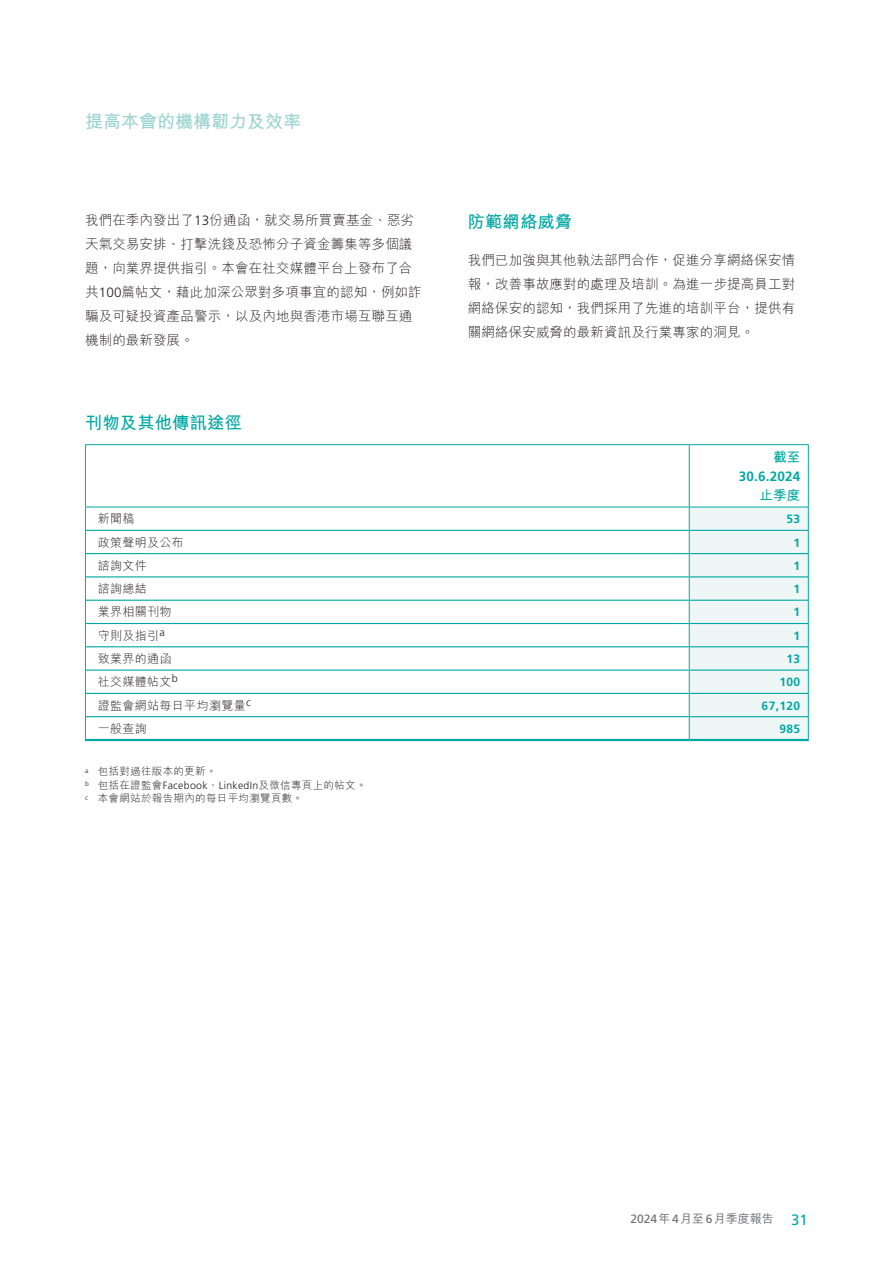
<style>
.page{position:relative;width:893px;height:1263px;background:#fff}
.page>*{position:absolute;margin:0;border:0;box-sizing:border-box;transform-origin:0 0}
.t1{font:700 18px "M Hei HK";color:#9bd4d0}
.t2{font:700 17.25px "M Hei HK";letter-spacing:.01em;color:#00a8a3}
.t3{font:300 13.5px/24px "M Hei HK";letter-spacing:.01em;color:#231f20}
.t4{font:700 13.5px "Frutiger LT Std";letter-spacing:.01em;color:#00a8a3}
.t5{font:700 13.5px "M Hei HK";color:#00a8a3}
.t6{font:300 12px "M Hei HK";letter-spacing:.03em;color:#231f20}
.t7{font:700 12px "Frutiger LT Std";letter-spacing:.03em;color:#00a8a3}
.t8{font:500 12px "M Hei HK";color:#6c6d70}
.t9{font:300 10.5px/13.5px "M Hei HK";letter-spacing:.03em;color:#231f20}
.s1{font-family:"Frutiger LT Std"}
.s2{font-family:"Frutiger LT Std";font-weight:400}
.s3{font-family:"Frutiger LT Std";font-weight:400;font-size:15px;color:#00a8a3}
</style>
<div class="page">
<hr style="left:85px;top:739px;width:604px;height:2px;background:#00a8a3">
<hr style="left:689px;top:739px;width:120px;height:2px;background:#00a8a3">
<hr style="left:85px;top:444px;width:604px;height:1px;background:#00a8a3">
<hr style="left:85px;top:445px;width:1px;height:62px;background:#00a8a3">
<hr style="left:689px;top:444px;width:120px;height:1px;background:#00a8a3">
<hr style="left:808px;top:445px;width:1px;height:62px;background:#00a8a3">
<hr style="left:85px;top:507px;width:604px;height:1px;background:#00a8a3">
<hr style="left:689px;top:445px;width:1px;height:62px;background:#00a8a3">
<hr style="left:86px;top:530px;width:603px;height:1px;background:#00a8a3">
<hr style="left:86px;top:553px;width:603px;height:1px;background:#00a8a3">
<hr style="left:86px;top:576px;width:603px;height:1px;background:#00a8a3">
<hr style="left:86px;top:600px;width:603px;height:1px;background:#00a8a3">
<hr style="left:86px;top:623px;width:603px;height:1px;background:#00a8a3">
<hr style="left:86px;top:646px;width:603px;height:1px;background:#00a8a3">
<hr style="left:86px;top:669px;width:603px;height:2px;background:#00a8a3">
<hr style="left:86px;top:693px;width:603px;height:1px;background:#00a8a3">
<hr style="left:86px;top:716px;width:603px;height:1px;background:#00a8a3">
<svg style="left:85px;top:507px;width:1px;height:232px"></svg>
<svg style="left:689px;top:507px;width:120px;height:233px;background:#d9efee"></svg>
<h1 class="t1" style="left:85px;top:108px;width:217px">提高本會的機構韌力及效率</h1>
<p class="t3" style="left:85px;top:207px;width:338px">我們在季內發出了<span class="s1">13</span>份通函，就交易所買賣基金、惡劣天氣交易安排、打擊洗錢及恐怖分子資金籌集等多個議題，向業界提供指引。本會在社交媒體平台上發布了合共<span class="s1">100</span>篇帖文，藉此加深公眾對多項事宜的認知，例如詐騙及可疑投資產品警示，以及內地與香港市場互聯互通機制的最新發展。</p>
<p class="t2" style="left:468px;top:209px;width:106px">防範網絡威脅</p>
<p class="t3" style="left:468px;top:247px;width:329px;text-align:justify">我們已加強與其他執法部門合作，促進分享網絡保安情報，改善事故應對的處理及培訓。為進一步提高員工對網絡保安的認知，我們採用了先進的培訓平台，提供有關網絡保安威脅的最新資訊及行業專家的洞見。</p>
<p class="t2" style="left:85px;top:410px;width:158px">刊物及其他傳訊途徑</p>
<p class="t5" style="left:773px;top:447px;width:29px">截至</p>
<p class="t4" style="left:739px;top:468px;width:63px">30.6.2024</p>
<p class="t5" style="left:759px;top:485px;width:42px">止季度</p>
<p class="t6" style="left:98px;top:510px;width:38px">新聞稿</p>
<p class="t7" style="left:786px;top:512px;width:15px">53</p>
<p class="t6" style="left:98px;top:534px;width:88px">政策聲明及公布</p>
<p class="t7" style="left:793px;top:535px;width:8px">1</p>
<p class="t6" style="left:98px;top:557px;width:51px">諮詢文件</p>
<p class="t7" style="left:793px;top:559px;width:8px">1</p>
<p class="t6" style="left:98px;top:580px;width:51px">諮詢總結</p>
<p class="t7" style="left:793px;top:582px;width:8px">1</p>
<p class="t6" style="left:98px;top:604px;width:75px">業界相關刊物</p>
<p class="t7" style="left:793px;top:605px;width:8px">1</p>
<p class="t6" style="left:98px;top:627px;width:69px">守則及指引<sup>a</sup></p>
<p class="t7" style="left:793px;top:628px;width:8px">1</p>
<p class="t6" style="left:98px;top:650px;width:75px">致業界的通函</p>
<p class="t7" style="left:786px;top:652px;width:15px">13</p>
<p class="t6" style="left:98px;top:673px;width:82px">社交媒體帖文<sup>b</sup></p>
<p class="t7" style="left:779px;top:675px;width:22px">100</p>
<p class="t6" style="left:98px;top:697px;width:155px">證監會網站每日平均瀏覽量<sup>c</sup></p>
<p class="t7" style="left:762px;top:698px;width:40px">67,120</p>
<p class="t6" style="left:98px;top:720px;width:51px">一般查詢</p>
<p class="t7" style="left:779px;top:722px;width:22px">985</p>
<p class="t9" style="left:85px;top:764px;width:283px"><sup>a</sup> 包括對過往版本的更新。<br><sup>b</sup> 包括在證監會<span class="s1">Facebook</span>、<span class="s1">LinkedIn</span>及微信專頁上的帖文。<sup>c</sup> 本會網站於報告期內的每日平均瀏覽頁數。</p>
<p class="t8" style="left:630px;top:1210px;width:179px"><span class="s2">2024</span>年<span class="s2">4</span>月至<span class="s2">6</span>月季度報告 <span class="s3">31</span></p>
</div>
